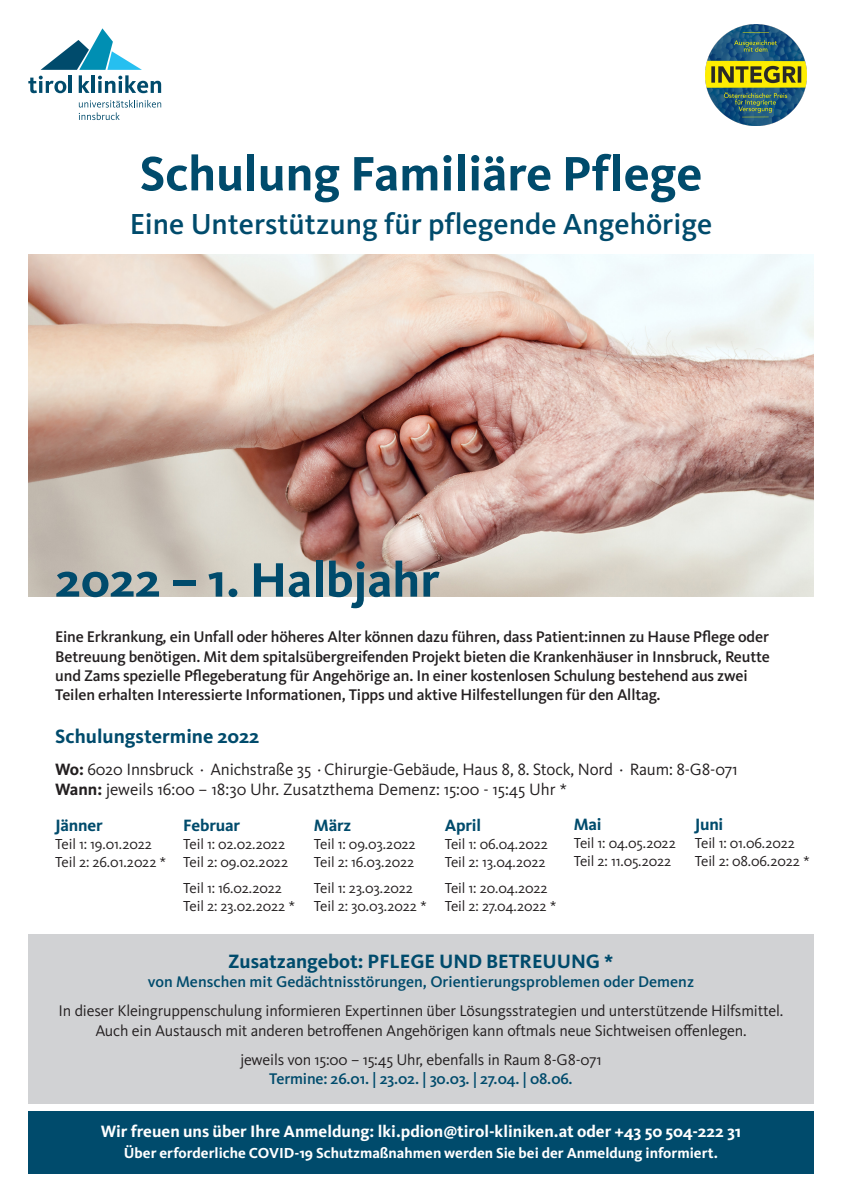
<style>
.page{position:relative;width:842px;height:1191px;background:#fff}
.page>*{position:absolute;margin:0;border:0;box-sizing:border-box;transform-origin:0 0}
.t1{font:700 50px "Kievit";color:#004b6c}
.t2{font:500 30px "Kievit";color:#004b6c}
.t3{font:700 20px "Kievit Pro";color:#004b6c}
.t4{font:17px "Kievit Pro";letter-spacing:-.01em;color:#231f20}
.t5{font:700 17px "Kievit Pro";color:#fff}
.t6{font:700 17px "Kievit Pro";letter-spacing:-.01em;color:#004b6c}
.t7{font:500 16px/19.2px "Kievit Pro";letter-spacing:-.01em;color:#231f20}
.t8{font:16px "Kievit Pro";letter-spacing:-.01em;color:#231f20}
.t9{font:500 16px "Kievit Pro";color:#004b6c}
.t10{font:15px/26px "Kievit Pro";letter-spacing:-.01em;color:#231f20}
.t11{font:700 15px "Kievit Pro";color:#fff}
.s1{font-weight:700}
</style>
<div class="page">
<div style="left:28px;top:1111px;width:786px;height:63px;background:#004b6c"></div>
<img style="left:28px;top:254px;width:786px;height:343px">
<svg style="left:28px;top:28px;width:133px;height:65px"></svg>
<svg style="left:79px;top:100px;width:82px;height:20px"></svg>
<img style="left:705px;top:24px;width:102px;height:102px">
<div style="left:28px;top:933px;width:786px;height:170px;background:#d1d2d4"></div>
<p class="t1" style="left:140px;top:144px;width:564px">Schulung Familiäre Pflege</p>
<p class="t2" style="left:130px;top:206px;width:584px">Eine Unterstützung für pflegende Angehörige</p>
<p class="t1" style="left:55px;top:550px;width:386px">2022 – 1. Halbjahr</p>
<p class="t7" style="left:55px;top:627px;width:715px">Eine Erkrankung, ein Unfall oder höheres Alter können dazu führen, dass Patient:innen zu Hause Pflege oder</p>
<p class="t7" style="left:55px;top:646px;width:716px">Betreuung benötigen. Mit dem spitalsübergreifenden Projekt bieten die Krankenhäuser in Innsbruck, Reutte und Zams spezielle Pflegeberatung für Angehörige an. In einer kostenlosen Schulung bestehend aus zwei</p>
<p class="t7" style="left:55px;top:685px;width:607px">Teilen erhalten Interessierte Informationen, Tipps und aktive Hilfestellungen für den Alltag.</p>
<p class="t3" style="left:55px;top:724px;width:206px">Schulungstermine 2022</p>
<p class="t4" style="left:55px;top:759px;width:684px"><span class="s1">Wo:</span> 6020 Innsbruck ⋅ Anichstraße 35 ⋅Chirurgie-Gebäude, Haus 8, 8. Stock, Nord ⋅ Raum: 8-G8-071</p>
<p class="t4" style="left:55px;top:779px;width:513px"><span class="s1">Wann:</span> jeweils 16:00 – 18:30 Uhr. Zusatzthema Demenz: 15:00 - 15:45 Uhr *</p>
<p class="t6" style="left:55px;top:815px;width:49px">Jänner</p>
<p class="t10" style="left:55px;top:831px;width:98px">Teil 1: 19.01.2022</p>
<p class="t10" style="left:55px;top:849px;width:113px">Teil 2: 26.01.2022 *</p>
<p class="t6" style="left:183px;top:815px;width:58px">Februar</p>
<p class="t10" style="left:183px;top:831px;width:104px">Teil 1: 02.02.2022</p>
<p class="t10" style="left:183px;top:849px;width:106px">Teil 2: 09.02.2022<br>Teil 1: 16.02.2022</p>
<p class="t10" style="left:183px;top:893px;width:113px">Teil 2: 23.02.2022 *</p>
<p class="t6" style="left:314px;top:815px;width:39px">März</p>
<p class="t10" style="left:314px;top:831px;width:103px">Teil 1: 09.03.2022</p>
<p class="t10" style="left:314px;top:849px;width:102px">Teil 2: 16.03.2022</p>
<p class="t10" style="left:314px;top:875px;width:100px">Teil 1: 23.03.2022</p>
<p class="t10" style="left:314px;top:893px;width:114px">Teil 2: 30.03.2022 *</p>
<p class="t6" style="left:445px;top:815px;width:38px">April</p>
<p class="t10" style="left:445px;top:831px;width:105px">Teil 1: 06.04.2022</p>
<p class="t10" style="left:445px;top:849px;width:102px">Teil 2: 13.04.2022</p>
<p class="t10" style="left:445px;top:875px;width:105px">Teil 1: 20.04.2022</p>
<p class="t10" style="left:445px;top:893px;width:113px">Teil 2: 27.04.2022 *</p>
<p class="t6" style="left:574px;top:814px;width:29px">Mai</p>
<p class="t10" style="left:574px;top:829px;width:104px">Teil 1: 04.05.2022</p>
<p class="t10" style="left:574px;top:847px;width:99px">Teil 2: 11.05.2022</p>
<p class="t6" style="left:695px;top:814px;width:30px">Juni</p>
<p class="t10" style="left:695px;top:829px;width:102px">Teil 1: 01.06.2022</p>
<p class="t10" style="left:695px;top:847px;width:117px">Teil 2: 08.06.2022 *</p>
<p class="t3" style="left:228px;top:949px;width:387px">Zusatzangebot: PFLEGE UND BETREUUNG *</p>
<p class="t9" style="left:148px;top:972px;width:548px">von Menschen mit Gedächtnisstörungen, Orientierungsproblemen oder Demenz</p>
<p class="t8" style="left:59px;top:1001px;width:726px">In dieser Kleingruppenschulung informieren Expertinnen über Lösungsstrategien und unterstützende Hilfsmittel.</p>
<p class="t8" style="left:95px;top:1020px;width:653px">Auch ein Austausch mit anderen betroffenen Angehörigen kann oftmals neue Sichtweisen offenlegen.</p>
<p class="t8" style="left:240px;top:1049px;width:363px">jeweils von 15:00 – 15:45 Uhr, ebenfalls in Raum 8-G8-071</p>
<p class="t9" style="left:269px;top:1069px;width:305px">Termine: 26.01. | 23.02. | 30.03. | 27.04. | 08.06.</p>
<p class="t5" style="left:101px;top:1121px;width:642px">Wir freuen uns über Ihre Anmeldung: lki.pdion@tirol-kliniken.at oder +43 50 504-222 31</p>
<p class="t11" style="left:124px;top:1143px;width:596px">Über erforderliche COVID-19 Schutzmaßnahmen werden Sie bei der Anmeldung informiert.</p>
</div>
